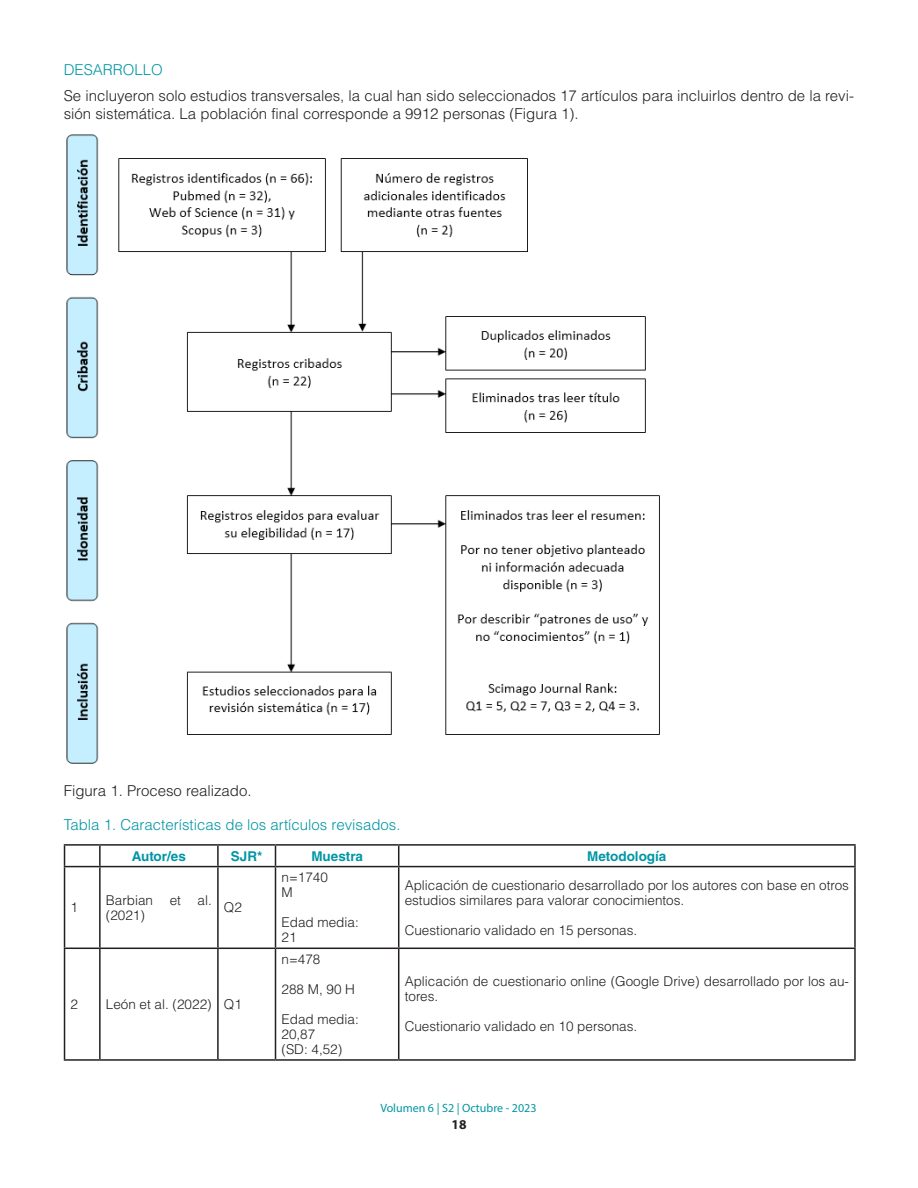
<style>
.page{position:relative;width:918px;height:1188px;background:#fff}
.page>*{position:absolute;margin:0;border:0;box-sizing:border-box;transform-origin:0 0}
.t1{font:300 15px/18px "Helvetica LT Std";color:#231f20}
.t2{font:300 15px "Helvetica LT Std";color:#0096a5}
.t3{font:300 13.5px/15px "Helvetica LT Std";color:#231f20}
.t4{font:700 13.5px "Helvetica LT Std";color:#0096a5}
.t5{font:700 13.5px "Myriad Pro";color:#231f20}
.t6{font:12px "Myriad Pro";color:#0096a5}
</style>
<div class="page">
<img style="left:66px;top:134px;width:594px;height:630px">
<hr style="left:64px;top:844px;width:36px;height:2px;background:#231f20">
<svg style="left:64px;top:846px;width:1px;height:20px"></svg>
<hr style="left:100px;top:844px;width:118px;height:2px;background:#231f20">
<hr style="left:99px;top:846px;width:2px;height:20px;background:#231f20">
<hr style="left:218px;top:844px;width:58px;height:2px;background:#231f20">
<hr style="left:217px;top:846px;width:2px;height:20px;background:#231f20">
<hr style="left:276px;top:844px;width:123px;height:2px;background:#231f20">
<svg style="left:275px;top:846px;width:1px;height:20px"></svg>
<hr style="left:399px;top:844px;width:457px;height:2px;background:#231f20">
<svg style="left:398px;top:846px;width:1px;height:20px"></svg>
<hr style="left:854px;top:846px;width:2px;height:20px;background:#231f20">
<hr style="left:64px;top:866px;width:36px;height:1px;background:#231f20">
<hr style="left:64px;top:867px;width:1px;height:81px;background:#231f20">
<hr style="left:100px;top:866px;width:118px;height:1px;background:#231f20">
<hr style="left:99px;top:867px;width:2px;height:81px;background:#231f20">
<hr style="left:218px;top:866px;width:58px;height:1px;background:#231f20">
<hr style="left:217px;top:867px;width:2px;height:81px;background:#231f20">
<hr style="left:276px;top:866px;width:123px;height:1px;background:#231f20">
<hr style="left:275px;top:867px;width:1px;height:81px;background:#231f20">
<hr style="left:399px;top:866px;width:457px;height:1px;background:#231f20">
<hr style="left:398px;top:867px;width:1px;height:81px;background:#231f20">
<hr style="left:854px;top:867px;width:2px;height:81px;background:#231f20">
<hr style="left:64px;top:948px;width:36px;height:1px;background:#231f20">
<hr style="left:64px;top:949px;width:1px;height:110px;background:#231f20">
<hr style="left:100px;top:948px;width:118px;height:1px;background:#231f20">
<hr style="left:99px;top:949px;width:2px;height:110px;background:#231f20">
<hr style="left:218px;top:948px;width:58px;height:1px;background:#231f20">
<hr style="left:217px;top:949px;width:2px;height:110px;background:#231f20">
<hr style="left:276px;top:948px;width:123px;height:1px;background:#231f20">
<hr style="left:275px;top:949px;width:1px;height:110px;background:#231f20">
<hr style="left:399px;top:948px;width:457px;height:1px;background:#231f20">
<hr style="left:398px;top:949px;width:1px;height:110px;background:#231f20">
<hr style="left:854px;top:949px;width:2px;height:110px;background:#231f20">
<hr style="left:64px;top:1059px;width:36px;height:2px;background:#231f20">
<hr style="left:100px;top:1059px;width:118px;height:2px;background:#231f20">
<hr style="left:218px;top:1059px;width:58px;height:2px;background:#231f20">
<hr style="left:276px;top:1059px;width:123px;height:2px;background:#231f20">
<hr style="left:399px;top:1059px;width:457px;height:2px;background:#231f20">
<p class="t2" style="left:64px;top:60px;width:101px">DESARROLLO</p>
<p class="t1" style="left:64px;top:87px;width:792px">Se incluyeron solo estudios transversales, la cual han sido seleccionados 17 artículos para incluirlos dentro de la revi&shy;sión sistemática. La población final corresponde a 9912 personas (Figura 1).</p>
<p class="t1" style="left:64px;top:782px;width:189px">Figura 1. Proceso realizado.</p>
<p class="t2" style="left:64px;top:815px;width:338px">Tabla 1. Características de los artículos revisados.</p>
<p class="t4" style="left:132px;top:848px;width:56px">Autor/es</p>
<p class="t4" style="left:231px;top:848px;width:33px">SJR*</p>
<p class="t4" style="left:311px;top:848px;width:53px">Muestra</p>
<p class="t4" style="left:587px;top:848px;width:81px">Metodología</p>
<p class="t3" style="left:71px;top:900px;width:9px">1</p>
<p class="t3" style="left:106px;top:892px;width:108px">Barbian et al. (2021)</p>
<p class="t3" style="left:224px;top:900px;width:20px">Q2</p>
<p class="t3" style="left:282px;top:870px;width:48px">n=1740<br>M</p>
<p class="t3" style="left:282px;top:915px;width:79px">Edad media:<br>21</p>
<p class="t3" style="left:405px;top:877px;width:446px">Aplicación de cuestionario desarrollado por los autores con base en otros estudios similares para valorar conocimientos.</p>
<p class="t3" style="left:405px;top:922px;width:234px">Cuestionario validado en 15 personas.</p>
<p class="t3" style="left:71px;top:997px;width:9px">2</p>
<p class="t3" style="left:106px;top:997px;width:138px">León et al. (2022) Q1</p>
<p class="t3" style="left:282px;top:952px;width:40px">n=478</p>
<p class="t3" style="left:282px;top:982px;width:75px">288 M, 90 H</p>
<p class="t3" style="left:282px;top:1012px;width:79px">Edad media:<br>20,87<br>(SD: 4,52)</p>
<p class="t3" style="left:405px;top:974px;width:446px">Aplicación de cuestionario online (Google Drive) desarrollado por los au&shy;tores.</p>
<p class="t3" style="left:405px;top:1019px;width:234px">Cuestionario validado en 10 personas.</p>
<p class="t6" style="left:380px;top:1101px;width:158px">Volumen 6 | S2 | Octubre - 2023</p>
<p class="t5" style="left:452px;top:1116px;width:16px">18</p>
</div>
